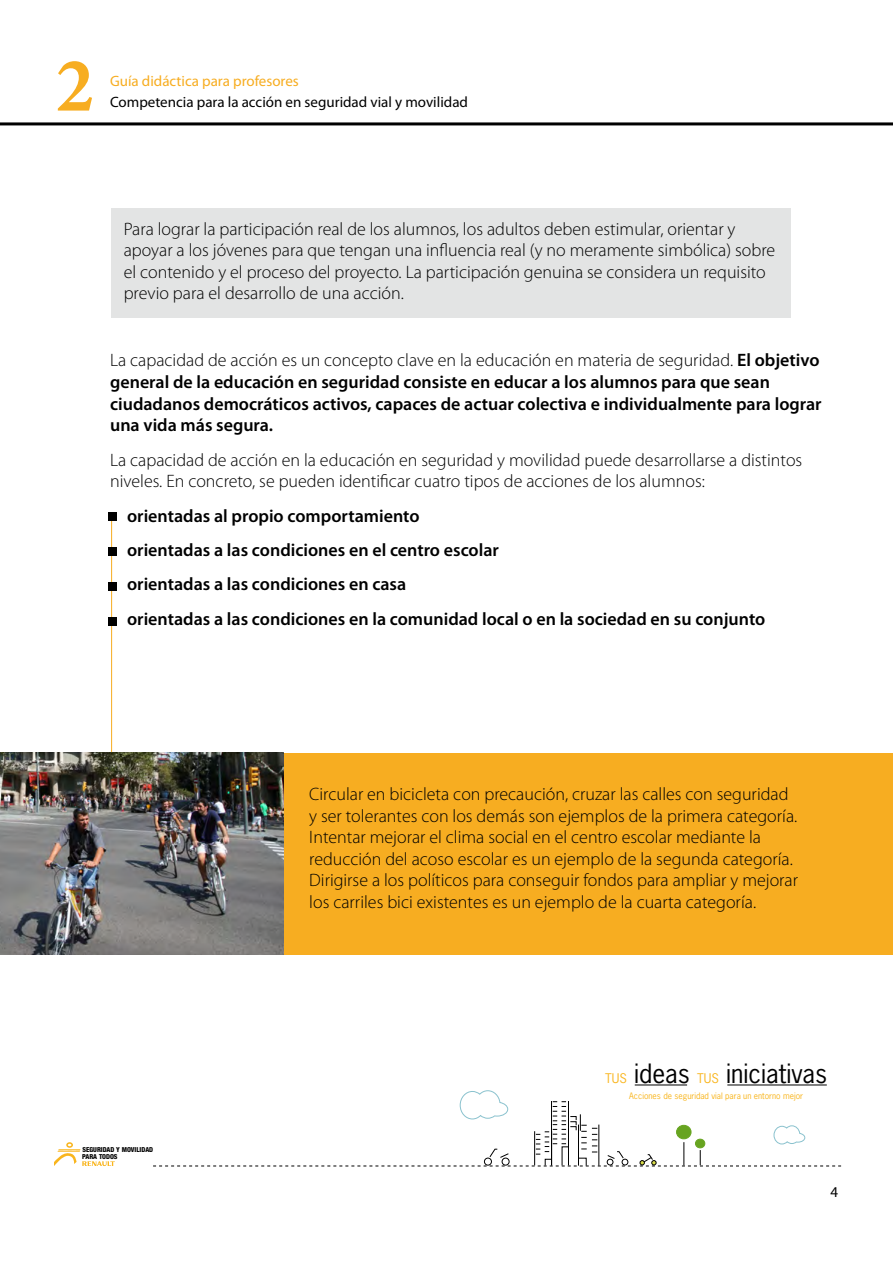
<style>
.page{position:relative;width:893px;height:1263px;background:#fff}
.page>*{position:absolute;margin:0;border:0;box-sizing:border-box;transform-origin:0 0}
.t1{font:700 77.85px "Minion Pro";color:#f7ad21}
.t2{font:25.05px "News Gothic Std";color:#000}
.t3{font:300 18px/21.6px "Myriad Pro";color:#000}
.t4{font:600 18px/21.6px "Myriad Pro";color:#000}
.t5{font:15px "Myriad Pro";color:#000}
.t6{font:15px "Myriad Pro";color:#f7ad21}
.t7{font:8.4px "News Gothic Std";color:#f9b51d}
.t8{font:800 condensed 6.9px/7.5px "Helvetica Neue LT Std";color:#000}
.s1{font-weight:300}
.s2{font-size:12.6px;color:#f9b51d}
</style>
<div class="page">
<svg style="left:0;top:122px;width:893px;height:3px;background:#252525"></svg>
<hr style="left:635px;top:1085px;width:52px;height:1px;background:#000">
<hr style="left:727px;top:1085px;width:100px;height:1px;background:#000">
<svg style="left:54px;top:1142px;width:61px;height:24px"></svg>
<hr style="left:111px;top:515px;width:1px;height:377px;background:#f7ad21">
<svg style="left:153px;top:1090px;width:688px;height:76px"></svg>
<div style="left:111px;top:208px;width:680px;height:110px;background:#e3e4e4"></div>
<div style="left:0;top:753px;width:893px;height:202px;background:#f7ad21"></div>
<img style="left:0;top:753px;width:283px;height:202px">
<div style="left:108px;top:512px;width:8px;height:9px;background:#000"></div>
<div style="left:108px;top:547px;width:8px;height:9px;background:#000"></div>
<div style="left:108px;top:582px;width:8px;height:9px;background:#000"></div>
<div style="left:108px;top:617px;width:8px;height:9px;background:#000"></div>
<h1 class="t1" style="left:55px;top:39px;width:40px">2</h1>
<p class="t6" style="left:110px;top:73px;width:190px">Guía didáctica para profesores</p>
<p class="t5" style="left:110px;top:93px;width:359px">Competencia para la acción en seguridad vial y movilidad</p>
<p class="t3" style="left:124px;top:218px;width:653px">Para lograr la participación real de los alumnos, los adultos deben estimular, orientar y apoyar a los jóvenes para que tengan una influencia real (y no meramente simbólica) sobre el contenido y el proceso del proyecto. La participación genuina se considera un requisito previo para el desarrollo de una acción.</p>
<p class="t4" style="left:110px;top:350px;width:713px"><span class="s1">La capacidad de acción es un concepto clave en la educación en materia de seguridad.</span> El objetivo general de la educación en seguridad consiste en educar a los alumnos para que sean ciudadanos democráticos activos, capaces de actuar colectiva e individualmente para lograr una vida más segura.</p>
<p class="t3" style="left:110px;top:449px;width:694px">La capacidad de acción en la educación en seguridad y movilidad puede desarrollarse a distintos niveles. En concreto, se pueden identificar cuatro tipos de acciones de los alumnos:</p>
<p class="t4" style="left:127px;top:499px;width:640px;line-height:34.3px">orientadas al propio comportamiento<br>orientadas a las condiciones en el centro escolar<br>orientadas a las condiciones en casa<br>orientadas a las condiciones en la comunidad local o en la sociedad en su conjunto</p>
<p class="t3" style="left:309px;top:783px;width:490px">Circular en bicicleta con precaución, cruzar las calles con seguridad y ser tolerantes con los demás son ejemplos de la primera categoría.<br>Intentar mejorar el clima social en el centro escolar mediante la reducción del acoso escolar es un ejemplo de la segunda categoría.<br>Dirigirse a los políticos para conseguir fondos para ampliar y mejorar los carriles bici existentes es un ejemplo de la cuarta categoría.</p>
<h2 class="t2" style="left:605px;top:1057px;width:223px"><span class="s2">TUS</span> ideas <span class="s2">TUS</span> iniciativas</h2>
<p class="t7" style="left:629px;top:1090px;width:175px">Acciones de seguridad vial para un entorno mejor</p>
<p class="t8" style="left:82px;top:1145px;width:73px">SEGURIDAD Y MOVILIDAD<br>PARA TODOS</p>
<p class="t5" style="left:830px;top:1183px;width:9px">4</p>
</div>
